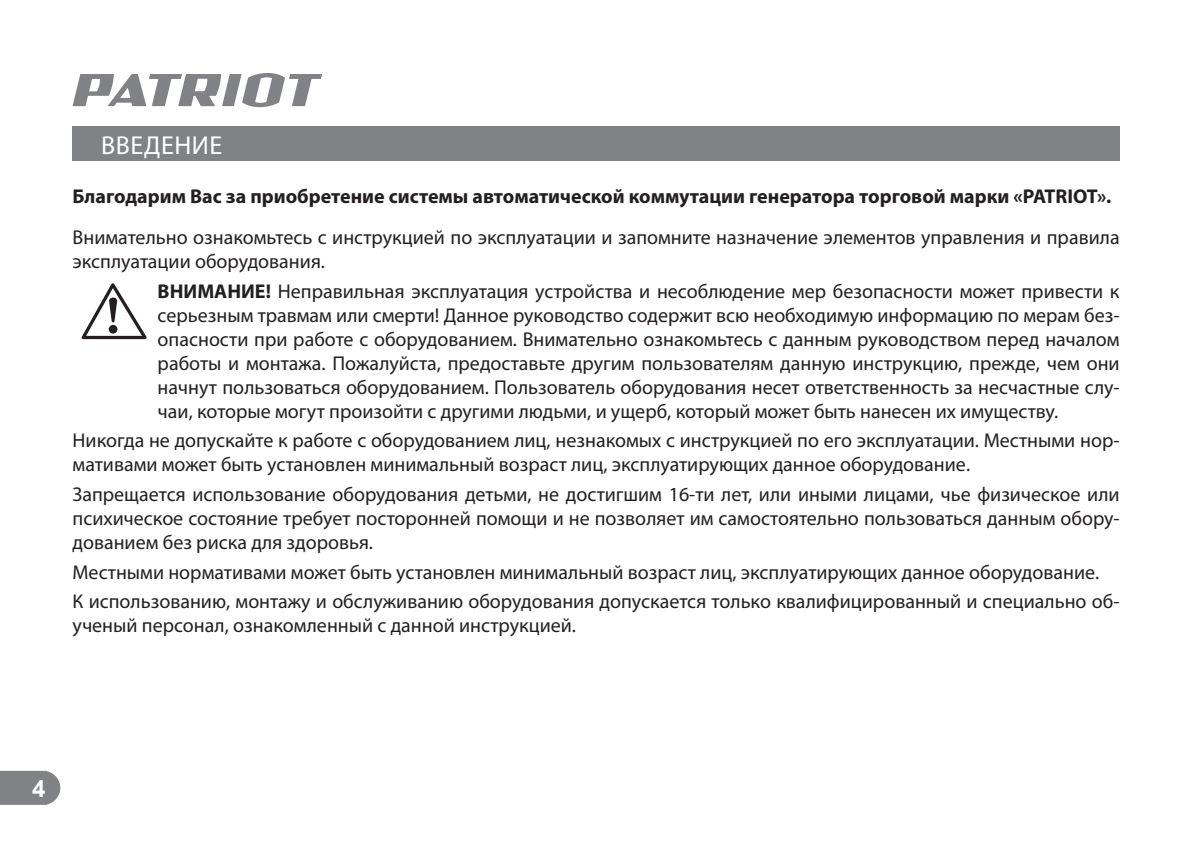
<style>
.page{position:relative;width:1193px;height:842px;background:#fff}
.page>*{position:absolute;margin:0;border:0;box-sizing:border-box;transform-origin:0 0}
.t1{font:26px "Myriad Pro";letter-spacing:.02em;color:#fff}
.t2{font:700 24px "Arial";color:#fff}
.t3{font:20px/24px "Myriad Pro";color:#231f20}
.t4{font:700 20px "Myriad Pro";color:#231f20}
.s1{font-weight:700}
</style>
<div class="page">
<svg style="left:0;top:771px;width:60px;height:34px"></svg>
<svg style="left:73px;top:73px;width:249px;height:34px"></svg>
<div style="left:73px;top:127px;width:1046px;height:34px;background:#808285"></div>
<svg style="left:81px;top:283px;width:66px;height:56px"></svg>
<h1 class="t1" style="left:101px;top:132px;width:123px">ВВЕДЕНИЕ</h1>
<p class="t4" style="left:73px;top:186px;width:1040px">Благодарим Вас за приобретение системы автоматической коммутации генератора торговой марки «PATRIOT».</p>
<p class="t3" style="left:73px;top:226px;width:1048px">Внимательно ознакомьтесь с инструкцией по эксплуатации и запомните назначение элементов управления и правила эксплуатации оборудования.</p>
<p class="t3" style="left:158px;top:280px;width:963px;text-align:justify"><span class="s1">ВНИМАНИЕ!</span> Неправильная эксплуатация устройства и несоблюдение мер безопасности может привести к серьезным травмам или смерти! Данное руководство содержит всю необходимую информацию по мерам без&shy;опасности при работе с оборудованием. Внимательно ознакомьтесь с данным руководством перед началом работы и монтажа. Пожалуйста, предоставьте другим пользователям данную инструкцию, прежде, чем они начнут пользоваться оборудованием. Пользователь оборудования несет ответственность за несчастные слу&shy;чаи, которые могут произойти с другими людьми, и ущерб, который может быть нанесен их имуществу.</p>
<p class="t3" style="left:73px;top:429px;width:1048px">Никогда не допускайте к работе с оборудованием лиц, незнакомых с инструкцией по его эксплуатации. Местными нор&shy;мативами может быть установлен минимальный возраст лиц, эксплуатирующих данное оборудование.</p>
<p class="t3" style="left:73px;top:483px;width:1048px;text-align:justify">Запрещается использование оборудования детьми, не достигшим 16-ти лет, или иными лицами, чье физическое или психическое состояние требует посторонней помощи и не позволяет им самостоятельно пользоваться данным обору&shy;дованием без риска для здоровья.</p>
<p class="t3" style="left:73px;top:558px;width:1048px;line-height:29.6px">Местными нормативами может быть установлен минимальный возраст лиц, эксплуатирующих данное оборудование.<br>К использованию, монтажу и обслуживанию оборудования допускается только квалифицированный и специально об-</p>
<p class="t3" style="left:73px;top:614px;width:505px">ученый персонал, ознакомленный с данной инструкцией.</p>
<p class="t2" style="left:32px;top:774px;width:15px">4</p>
</div>
